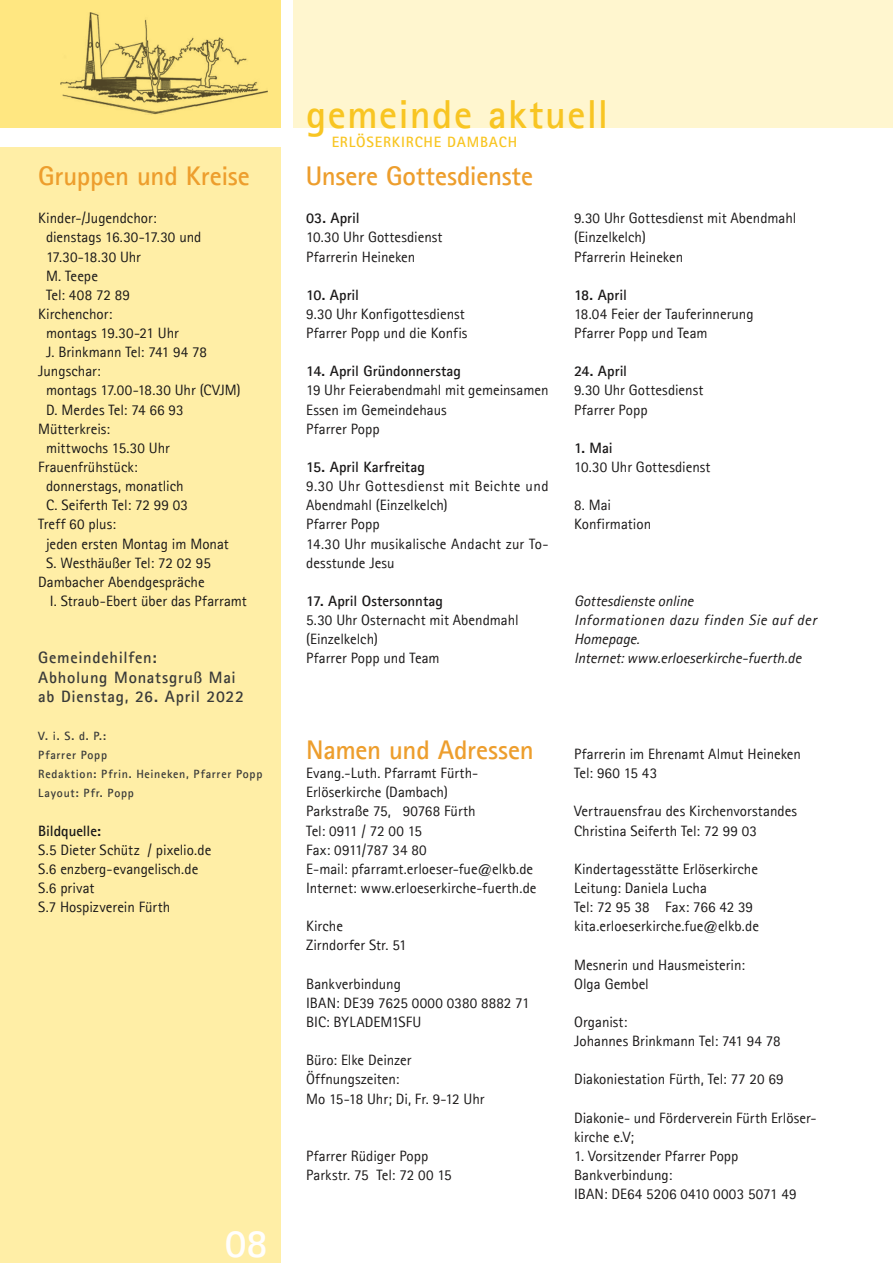
<style>
.page{position:relative;width:893px;height:1263px;background:#fff}
.page>*{position:absolute;margin:0;border:0;box-sizing:border-box;transform-origin:0 0}
.t1{font:700 40.5px "Agfa Rotis Sans Serif";letter-spacing:.035em;color:#f8c522}
.t2{font:700 40.5px "Agfa Rotis Sans Serif";color:#fffefd}
.t3{font:700 27px "Agfa Rotis Sans Serif";letter-spacing:-.01em;color:#ed9e2d}
.t4{font:700 16.5px/19.2px "Agfa Rotis Sans Serif";letter-spacing:.045em;color:#393a39}
.t5{font:15px/19.2px "Agfa Rotis Sans Serif";color:#1a1818}
.t6{font:700 15px "Agfa Rotis Sans Serif";color:#1a1818}
.t7{font:italic 15px/19.2px "Agfa Rotis Sans Serif";letter-spacing:.005em;color:#1a1818}
.t8{font:700 15px "Agfa Rotis Sans Serif";letter-spacing:.055em;color:#f8c522}
.t9{font:700 12px/19.2px "Agfa Rotis Sans Serif";letter-spacing:.06em;color:#393a39}
</style>
<div class="page">
<div style="left:293px;top:0;width:600px;height:128px;background:#fff6cf"></div>
<div style="left:0;top:0;width:281px;height:128px;background:#ffe781"></div>
<div style="left:0;top:1225px;width:281px;height:38px;background:#ffeea6"></div>
<img style="left:61px;top:13px;width:207px;height:102px">
<div style="left:0;top:147px;width:281px;height:1080px;background:#ffeea6"></div>
<h1 class="t1" style="left:306px;top:88px;width:304px">gemeinde aktuell</h1>
<p class="t8" style="left:332px;top:132px;width:187px">ERLÖSERKIRCHE DAMBACH</p>
<h2 class="t3" style="left:38px;top:159px;width:213px">Gruppen und Kreise</h2>
<h2 class="t3" style="left:306px;top:159px;width:229px">Unsere Gottesdienste</h2>
<p class="t5" style="left:38px;top:208px;width:120px">Kinder-/Jugendchor:</p>
<p class="t5" style="left:46px;top:228px;width:157px">dienstags 16.30-17.30 und</p>
<p class="t5" style="left:46px;top:247px;width:96px">17.30-18.30 Uhr</p>
<p class="t5" style="left:46px;top:266px;width:53px">M. Teepe</p>
<p class="t5" style="left:46px;top:285px;width:85px">Tel: 408 72 89</p>
<p class="t5" style="left:38px;top:304px;width:76px">Kirchenchor:</p>
<p class="t5" style="left:46px;top:323px;width:134px">montags 19.30-21 Uhr</p>
<p class="t5" style="left:46px;top:342px;width:162px">J. Brinkmann Tel: 741 94 78</p>
<p class="t5" style="left:38px;top:362px;width:64px">Jungschar:</p>
<p class="t5" style="left:46px;top:381px;width:196px">montags 17.00-18.30 Uhr (CVJM)</p>
<p class="t5" style="left:46px;top:400px;width:139px">D. Merdes Tel: 74 66 93</p>
<p class="t5" style="left:38px;top:419px;width:73px">Mütterkreis:</p>
<p class="t5" style="left:46px;top:438px;width:125px">mittwochs 15.30 Uhr</p>
<p class="t5" style="left:38px;top:457px;width:101px">Frauenfrühstück:</p>
<p class="t5" style="left:46px;top:476px;width:139px">donnerstags, monatlich</p>
<p class="t5" style="left:46px;top:495px;width:144px">C. Seiferth Tel: 72 99 03</p>
<p class="t5" style="left:38px;top:515px;width:79px">Treff 60 plus:</p>
<p class="t5" style="left:46px;top:534px;width:184px">jeden ersten Montag im Monat</p>
<p class="t5" style="left:46px;top:553px;width:166px">S. Westhäußer Tel: 72 02 95</p>
<p class="t5" style="left:38px;top:572px;width:168px">Dambacher Abendgespräche</p>
<p class="t5" style="left:50px;top:591px;width:198px">I. Straub-Ebert über das Pfarramt</p>
<p class="t4" style="left:38px;top:648px;width:207px">Gemeindehilfen:<br>Abholung Monatsgruß Mai ab Dienstag, 26. April 2022</p>
<p class="t9" style="left:38px;top:726px;width:226px">V. i. S. d. P.:<br>Pfarrer Popp<br>Redaktion: Pfrin. Heineken, Pfarrer Popp<br>Layout: Pfr. Popp</p>
<p class="t6" style="left:38px;top:821px;width:64px">Bildquelle:</p>
<p class="t5" style="left:38px;top:840px;width:175px">S.5 Dieter Schütz / pixelio.de<br>S.6 enzberg-evangelisch.de<br>S.6 privat<br>S.7 Hospizverein Fürth</p>
<h1 class="t2" style="left:225px;top:1217px;width:45px">08</h1>
<p class="t6" style="left:306px;top:209px;width:55px">03. April</p>
<p class="t5" style="left:306px;top:228px;width:138px">10.30 Uhr Gottesdienst<br>Pfarrerin Heineken</p>
<p class="t6" style="left:306px;top:285px;width:54px">10. April</p>
<p class="t5" style="left:306px;top:304px;width:163px">9.30 Uhr Konfigottesdienst<br>Pfarrer Popp und die Konfis</p>
<p class="t6" style="left:306px;top:362px;width:156px">14. April Gründonnerstag</p>
<p class="t5" style="left:306px;top:381px;width:244px">19 Uhr Feierabendmahl mit gemeinsamen<br>Essen im Gemeindehaus<br>Pfarrer Popp</p>
<p class="t6" style="left:306px;top:457px;width:120px">15. April Karfreitag</p>
<p class="t5" style="left:306px;top:476px;width:244px">9.30 Uhr Gottesdienst mit Beichte und<br>Abendmahl (Einzelkelch)<br>Pfarrer Popp<br>14.30 Uhr musikalische Andacht zur To&shy;desstunde Jesu</p>
<p class="t6" style="left:306px;top:591px;width:138px">17. April Ostersonntag</p>
<p class="t5" style="left:306px;top:610px;width:214px">5.30 Uhr Osternacht mit Abendmahl (Einzelkelch)<br>Pfarrer Popp und Team</p>
<h2 class="t3" style="left:306px;top:733px;width:229px">Namen und Adressen</h2>
<p class="t5" style="left:306px;top:763px;width:232px">Evang.-Luth. Pfarramt Fürth-<br>Erlöserkirche (Dambach)<br>Parkstraße 75, 90768 Fürth<br>Tel: 0911 / 72 00 15<br>Fax: 0911/787 34 80<br>E-mail: pfarramt.erloeser-fue@elkb.de<br>Internet: www.erloeserkirche-fuerth.de</p>
<p class="t5" style="left:306px;top:916px;width:102px">Kirche<br>Zirndorfer Str. 51</p>
<p class="t5" style="left:306px;top:974px;width:225px">Bankverbindung<br>IBAN: DE39 7625 0000 0380 8882 71<br>BIC: BYLADEM1SFU</p>
<p class="t5" style="left:306px;top:1050px;width:180px">Büro: Elke Deinzer<br>Öffnungszeiten:<br>Mo 15-18 Uhr; Di, Fr. 9-12 Uhr</p>
<p class="t5" style="left:306px;top:1146px;width:147px">Pfarrer Rüdiger Popp<br>Parkstr. 75 Tel: 72 00 15</p>
<p class="t5" style="left:574px;top:208px;width:224px">9.30 Uhr Gottesdienst mit Abendmahl (Einzelkelch)<br>Pfarrerin Heineken</p>
<p class="t6" style="left:574px;top:285px;width:54px">18. April</p>
<p class="t5" style="left:574px;top:304px;width:181px">18.04 Feier der Tauferinnerung<br>Pfarrer Popp und Team</p>
<p class="t6" style="left:574px;top:362px;width:55px">24. April</p>
<p class="t5" style="left:574px;top:381px;width:131px">9.30 Uhr Gottesdienst<br>Pfarrer Popp</p>
<p class="t6" style="left:574px;top:438px;width:40px">1. Mai</p>
<p class="t5" style="left:574px;top:457px;width:138px">10.30 Uhr Gottesdienst</p>
<p class="t5" style="left:574px;top:495px;width:79px">8. Mai<br>Konfirmation</p>
<p class="t7" style="left:574px;top:591px;width:244px">Gottesdienste online<br>Informationen dazu finden Sie auf der<br>Homepage.<br>Internet: www.erloeserkirche-fuerth.de</p>
<p class="t5" style="left:574px;top:744px;width:228px">Pfarrerin im Ehrenamt Almut Heineken<br>Tel: 960 15 43</p>
<p class="t5" style="left:574px;top:802px;width:225px">Vertrauensfrau des Kirchenvorstandes<br>Christina Seiferth Tel: 72 99 03</p>
<p class="t5" style="left:574px;top:859px;width:186px">Kindertagesstätte Erlöserkirche<br>Leitung: Daniela Lucha<br>Tel: 72 95 38 Fax: 766 42 39 kita.erloeserkirche.fue@elkb.de</p>
<p class="t5" style="left:574px;top:955px;width:172px">Mesnerin und Hausmeisterin:<br>Olga Gembel</p>
<p class="t5" style="left:574px;top:1012px;width:208px">Organist:<br>Johannes Brinkmann Tel: 741 94 78</p>
<p class="t5" style="left:574px;top:1069px;width:211px">Diakoniestation Fürth, Tel: 77 20 69</p>
<p class="t5" style="left:574px;top:1108px;width:244px">Diakonie- und Förderverein Fürth Erlöser&shy;kirche e.V;</p>
<p class="t5" style="left:574px;top:1146px;width:224px">1. Vorsitzender Pfarrer Popp<br>Bankverbindung:<br>IBAN: DE64 5206 0410 0003 5071 49</p>
</div>
